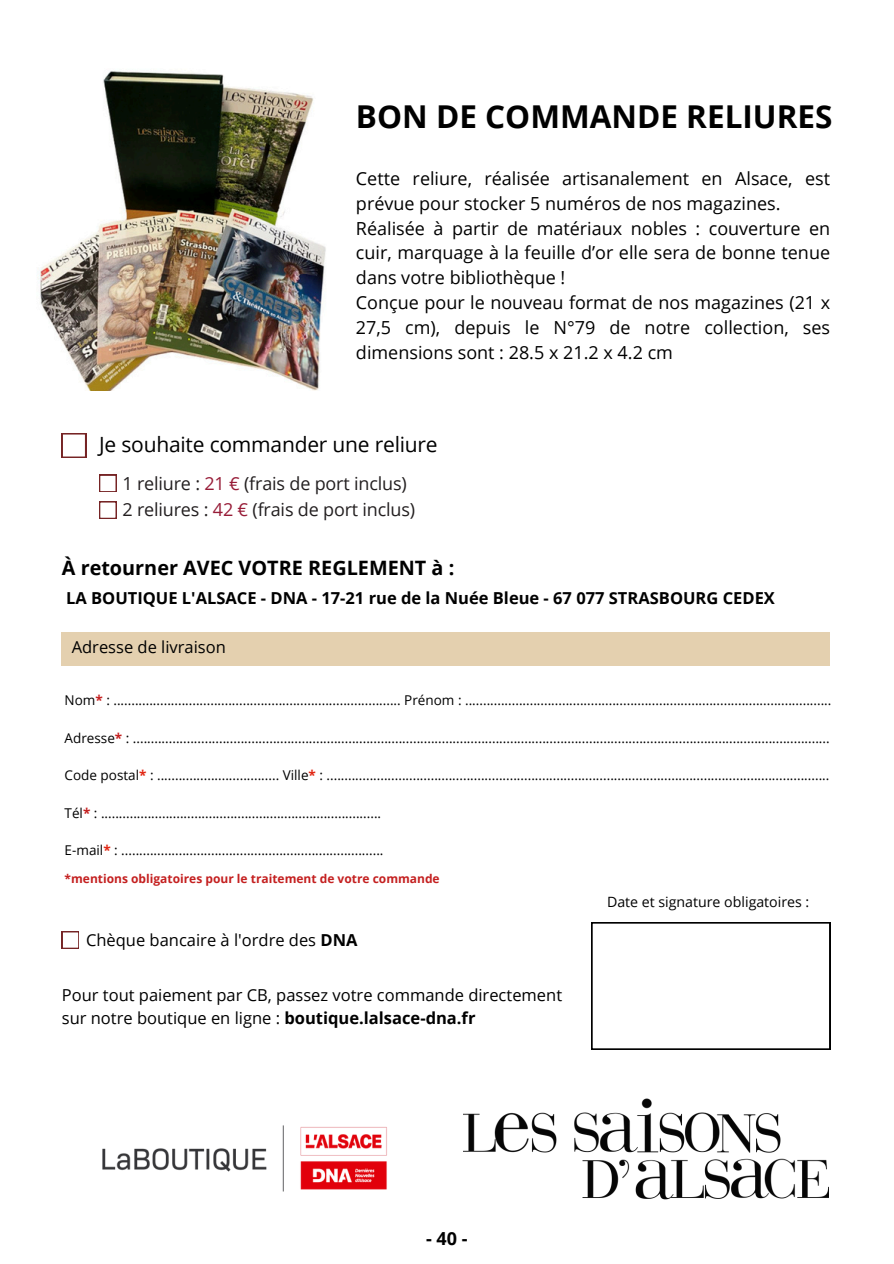
<style>
.page{position:relative;width:894px;height:1264px;background:#fff}
.page>*{position:absolute;margin:0;border:0;box-sizing:border-box;transform-origin:0 0}
.t1{font:700 31.5px "Open Sans";color:#000}
.t2{font:21px "Open Sans";letter-spacing:-.01em;color:#000}
.t3{font:700 19.8px "Open Sans";color:#000}
.t4{font:18px/24.8px "Open Sans";color:#000}
.t5{font:18px "Open Sans";letter-spacing:-.01em;color:#231f20}
.t6{font:700 18px "Open Sans";color:#000}
.t7{font:16.5px/22.5px "Open Sans";color:#000}
.t8{font:700 16.5px "Open Sans";color:#000}
.t9{font:14.1px "Open Sans";color:#000}
.t10{font:13.5px "Open Sans";color:#000}
.t11{font:700 12px "Open Sans";color:#c42020}
.s1{color:#971c37}
.s2{font-weight:700;color:#c42020}
.s3{font-weight:700;color:#e12714}
.s4{font-weight:700}
</style>
<div class="page">
<div style="left:61px;top:632px;width:768px;height:34px;background:#e4d0af"></div>
<svg style="left:591px;top:922px;width:238px;height:127px"></svg>
<img style="left:38px;top:71px;width:288px;height:319px">
<img style="left:102px;top:1125px;width:285px;height:67px">
<img style="left:463px;top:1098px;width:365px;height:102px">
<svg style="left:99px;top:475px;width:17px;height:16px"></svg>
<svg style="left:99px;top:501px;width:17px;height:17px"></svg>
<svg style="left:62px;top:433px;width:24px;height:24px"></svg>
<svg style="left:62px;top:931px;width:17px;height:17px"></svg>
<h6 class="t1" style="left:356px;top:95px;width:478px">BON DE COMMANDE RELIURES</h6>
<p class="t4" style="left:356px;top:166px;width:475px">Cette reliure, réalisée artisanalement en Alsace, est prévue pour stocker 5 numéros de nos magazines.<br>Réalisée à partir de matériaux nobles : couverture en cuir, marquage à la feuille d’or elle sera de bonne tenue dans votre bibliothèque !<br>Conçue pour le nouveau format de nos magazines (21 x 27,5 cm), depuis le N°79 de notre collection, ses dimensions sont : 28.5 x 21.2 x 4.2 cm</p>
<h6 class="t2" style="left:99px;top:429px;width:340px">Je souhaite commander une reliure</h6>
<h5 class="t5" style="left:122px;top:470px;width:285px">1 reliure : <span class="s1">21 €</span> (frais de port inclus)</h5>
<h5 class="t5" style="left:122px;top:497px;width:294px">2 reliures : <span class="s1">42 €</span> (frais de port inclus)</h5>
<h5 class="t3" style="left:62px;top:553px;width:394px">À retourner AVEC VOTRE REGLEMENT à :</h5>
<h4 class="t8" style="left:66px;top:586px;width:710px">LA BOUTIQUE L'ALSACE - DNA - 17-21 rue de la Nuée Bleue - 67 077 STRASBOURG CEDEX</h4>
<h2 class="t7" style="left:72px;top:635px;width:156px">Adresse de livraison</h2>
<p class="t10" style="left:65px;top:691px;width:768px">Nom<span class="s2">*</span> : ................................................................................ Prénom : ......................................................................................................</p>
<h1 class="t10" style="left:65px;top:728px;width:766px">Adresse<span class="s2">*</span> : ..................................................................................................................................................................................................</h1>
<h5 class="t10" style="left:65px;top:766px;width:766px">Code postal<span class="s3">*</span> : .................................. Ville<span class="s3">*</span> : ............................................................................................................................................</h5>
<h3 class="t10" style="left:65px;top:803px;width:318px">Tél<span class="s2">*</span> : ..............................................................................</h3>
<h5 class="t10" style="left:65px;top:841px;width:320px">E-mail<span class="s3">*</span> : .........................................................................</h5>
<h5 class="t11" style="left:65px;top:870px;width:376px">*mentions obligatoires pour le traitement de votre commande</h5>
<h6 class="t7" style="left:86px;top:928px;width:273px">Chèque bancaire à l'ordre des <span class="s4">DNA</span></h6>
<h6 class="t7" style="left:62px;top:983px;width:501px">Pour tout paiement par CB, passez votre commande directement sur notre boutique en ligne : <span class="s4">boutique.lalsace-dna.fr</span></h6>
<h6 class="t9" style="left:607px;top:891px;width:204px">Date et signature obligatoires :</h6>
<h6 class="t6" style="left:426px;top:1225px;width:43px">- 40 -</h6>
</div>
